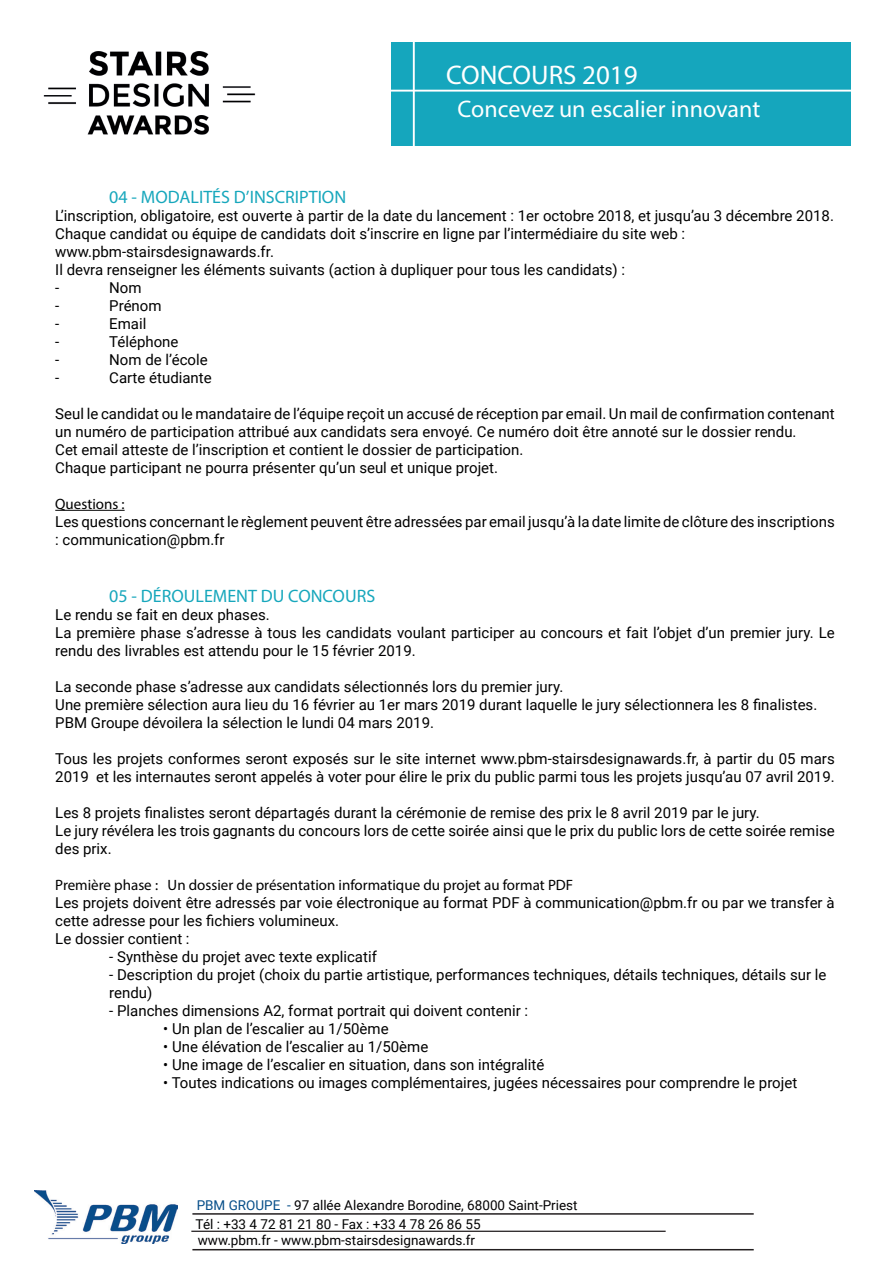
<style>
.page{position:relative;width:893px;height:1263px;background:#fff}
.page>*{position:absolute;margin:0;border:0;box-sizing:border-box;transform-origin:0 0}
.t1{font:27px "Myriad Pro";color:#fff}
.t2{font:24px "Myriad Pro";color:#fff}
.t3{font:18px "Myriad Pro";color:#17a7bc}
.t4{font:15px/18px "Roboto";color:#000001}
.t5{font:15px "Myriad Pro";color:#000001}
.t6{font:13.5px/19px "Roboto";color:#020002}
.s1{color:#064e89}
.s2{color:#020303}
</style>
<div class="page">
<img style="left:43px;top:51px;width:213px;height:84px">
<hr style="left:55px;top:510px;width:70px;height:1px;background:#000001">
<img style="left:34px;top:1190px;width:144px;height:53px">
<hr style="left:192px;top:1213px;width:562px;height:2px;background:#231f20">
<hr style="left:191px;top:1230px;width:475px;height:2px;background:#231f20">
<hr style="left:192px;top:1249px;width:562px;height:1px;background:#231f20">
<div style="left:391px;top:43px;width:459px;height:102px;background:#15a6bd"></div>
<h1 class="t1" style="left:446px;top:59px;width:193px">CONCOURS 2019</h1>
<h2 class="t2" style="left:458px;top:94px;width:304px">Concevez un escalier innovant</h2>
<p class="t3" style="left:109px;top:186px;width:238px">04 - MODALITÉS D’INSCRIPTION</p>
<p class="t4" style="left:55px;top:206px;width:780px">L’inscription, obligatoire, est ouverte à partir de la date du lancement : 1er octobre 2018, et jusqu’au 3 décembre 2018.<br>Chaque candidat ou équipe de candidats doit s’inscrire en ligne par l’intermédiaire du site web : www.pbm-stairsdesignawards.fr.<br>Il devra renseigner les éléments suivants (action à dupliquer pour tous les candidats) :<br>-</p>
<p class="t4" style="left:109px;top:278px;width:34px">Nom</p>
<p class="t4" style="left:55px;top:296px;width:6px">-</p>
<p class="t4" style="left:109px;top:296px;width:54px">Prénom</p>
<p class="t4" style="left:55px;top:314px;width:6px">-</p>
<p class="t4" style="left:109px;top:314px;width:39px">Email</p>
<p class="t4" style="left:55px;top:332px;width:6px">-</p>
<p class="t4" style="left:109px;top:332px;width:71px">Téléphone</p>
<p class="t4" style="left:55px;top:350px;width:6px">-</p>
<p class="t4" style="left:109px;top:350px;width:100px">Nom de l’école</p>
<p class="t4" style="left:55px;top:368px;width:6px">-</p>
<p class="t4" style="left:109px;top:368px;width:104px">Carte étudiante</p>
<p class="t4" style="left:55px;top:404px;width:781px">Seul le candidat ou le mandataire de l’équipe reçoit un accusé de réception par email. Un mail de confirmation contenant un numéro de participation attribué aux candidats sera envoyé. Ce numéro doit être annoté sur le dossier rendu.<br>Cet email atteste de l’inscription et contient le dossier de participation.<br>Chaque participant ne pourra présenter qu’un seul et unique projet.</p>
<p class="t5" style="left:55px;top:494px;width:71px">Questions :</p>
<p class="t4" style="left:55px;top:512px;width:781px">Les questions concernant le règlement peuvent être adressées par email jusqu’à la date limite de clôture des inscriptions : communication@pbm.fr</p>
<p class="t3" style="left:109px;top:585px;width:267px">05 - DÉROULEMENT DU CONCOURS</p>
<p class="t4" style="left:55px;top:605px;width:781px">Le rendu se fait en deux phases.<br>La première phase s’adresse à tous les candidats voulant participer au concours et fait l’objet d’un premier jury. Le rendu des livrables est attendu pour le 15 février 2019.</p>
<p class="t4" style="left:55px;top:677px;width:763px">La seconde phase s’adresse aux candidats sélectionnés lors du premier jury.<br>Une première sélection aura lieu du 16 février au 1er mars 2019 durant laquelle le jury sélectionnera les 8 finalistes.<br>PBM Groupe dévoilera la sélection le lundi 04 mars 2019.</p>
<p class="t4" style="left:55px;top:749px;width:781px">Tous les projets conformes seront exposés sur le site internet www.pbm-stairsdesignawards.fr, à partir du 05 mars<br>2019 et les internautes seront appelés à voter pour élire le prix du public parmi tous les projets jusqu’au 07 avril 2019.</p>
<p class="t4" style="left:55px;top:803px;width:781px">Les 8 projets finalistes seront départagés durant la cérémonie de remise des prix le 8 avril 2019 par le jury.<br>Le jury révélera les trois gagnants du concours lors de cette soirée ainsi que le prix du public lors de cette soirée remise des prix.</p>
<p class="t5" style="left:55px;top:876px;width:519px">Première phase : Un dossier de présentation informatique du projet au format PDF</p>
<p class="t4" style="left:55px;top:893px;width:781px">Les projets doivent être adressés par voie électronique au format PDF à communication@pbm.fr ou par we transfer à cette adresse pour les fichiers volumineux.<br>Le dossier contient :</p>
<p class="t4" style="left:109px;top:947px;width:269px">- Synthèse du projet avec texte explicatif</p>
<p class="t4" style="left:109px;top:965px;width:719px">- Description du projet (choix du partie artistique, performances techniques, détails techniques, détails sur le rendu)</p>
<p class="t4" style="left:109px;top:1001px;width:420px">- Planches dimensions A2, format portrait qui doivent contenir :</p>
<p class="t4" style="left:163px;top:1019px;width:227px">• Un plan de l’escalier au 1/50ème</p>
<p class="t4" style="left:163px;top:1037px;width:266px">• Une élévation de l’escalier au 1/50ème</p>
<p class="t4" style="left:163px;top:1055px;width:383px">• Une image de l’escalier en situation, dans son intégralité</p>
<p class="t4" style="left:163px;top:1073px;width:635px">• Toutes indications ou images complémentaires, jugées nécessaires pour comprendre le projet</p>
<p class="t6" style="left:196px;top:1195px;width:384px"><span class="s1">PBM GROUPE -</span> 97 allée Alexandre Borodine, 68000 Saint-Priest<br><span class="s2">Tél : +33 4 72 81 21 80 - Fax : +33 4 78 26 86 55</span></p>
<p class="t6" style="left:198px;top:1230px;width:279px">www.pbm.fr - www.pbm-stairsdesignawards.fr</p>
</div>
